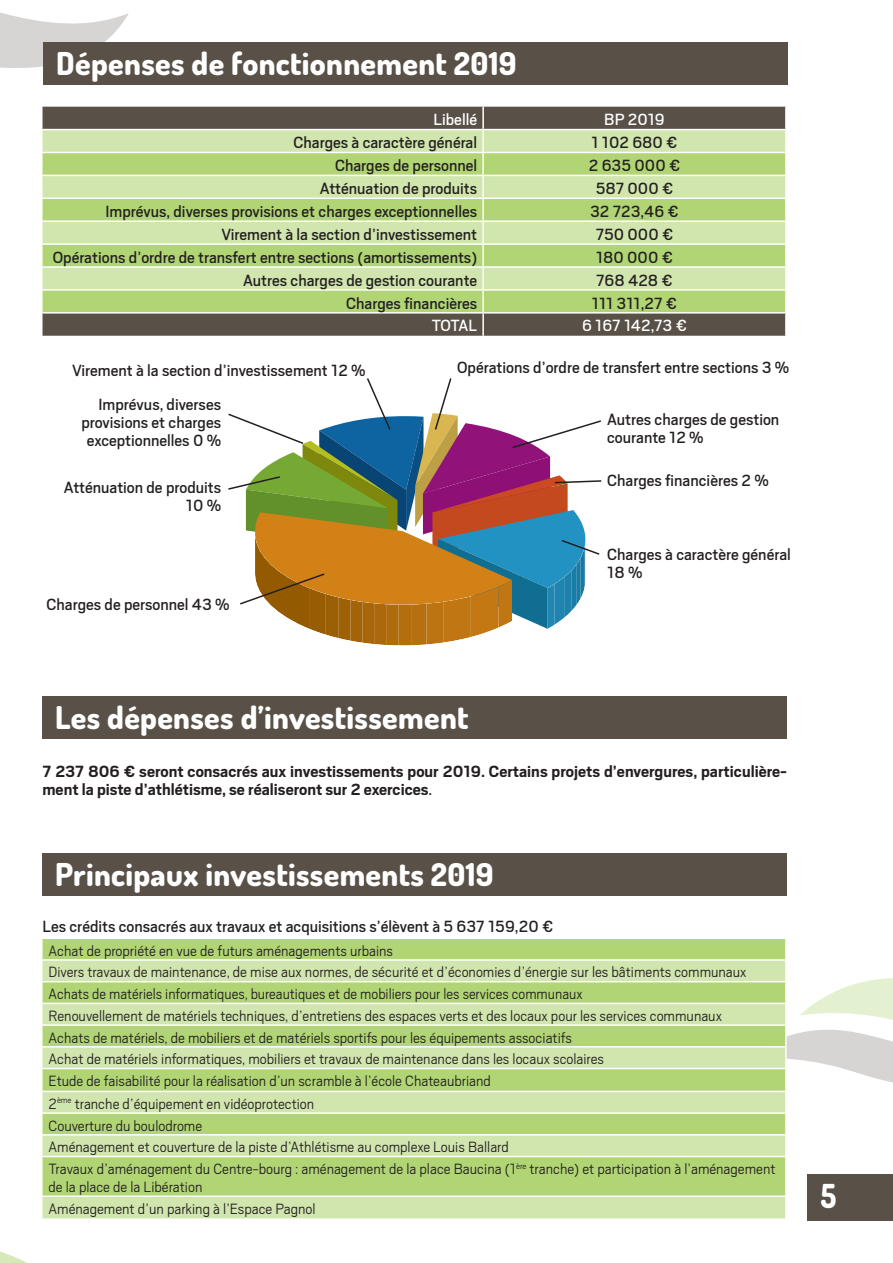
<style>
.page{position:relative;width:893px;height:1263px;background:#fff}
.page>*{position:absolute;margin:0;border:0;box-sizing:border-box;transform-origin:0 0}
.t1{font:800 33px "Dosis";color:#fff;scale:.9 1}
.t2{font:800 31.5px "Dosis";letter-spacing:.01em;color:#fff}
.t3{font:18px/18px "Scout";color:#231f20;text-align:right}
.t4{font:700 18px/18px "Scout";color:#231f20}
.t5{font:18px "Scout";color:#fff}
.t6{font:300 16.5px/21.8px "Scout";color:#231f20}
.s1{font-weight:400}
</style>
<div class="page">
<svg style="left:0;top:12px;width:129px;height:58px"></svg>
<svg style="left:0;top:1251px;width:27px;height:12px"></svg>
<div style="left:808px;top:1174px;width:85px;height:46px;background:#595148"></div>
<div style="left:43px;top:853px;width:744px;height:43px;background:#595148"></div>
<div style="left:43px;top:696px;width:744px;height:43px;background:#595148"></div>
<div style="left:44px;top:43px;width:744px;height:42px;background:#595148"></div>
<svg style="left:787px;top:978px;width:106px;height:105px"></svg>
<div style="left:43px;top:939px;width:742px;height:20px;background:#b1d574"></div>
<svg style="left:43px;top:961px;width:742px;height:257px;background:#c2dd92"></svg>
<hr style="left:43px;top:981px;width:744px;height:1px;background:#fff">
<hr style="left:43px;top:1003px;width:744px;height:1px;background:#fff">
<hr style="left:43px;top:1024px;width:744px;height:2px;background:#fff">
<hr style="left:43px;top:1046px;width:744px;height:1px;background:#fff">
<hr style="left:43px;top:1068px;width:744px;height:1px;background:#fff">
<hr style="left:43px;top:1091px;width:744px;height:1px;background:#fff">
<hr style="left:43px;top:1112px;width:742px;height:2px;background:#fff">
<hr style="left:43px;top:1134px;width:742px;height:1px;background:#fff">
<hr style="left:43px;top:1156px;width:742px;height:1px;background:#fff">
<hr style="left:43px;top:1195px;width:742px;height:2px;background:#fff">
<div style="left:43px;top:107px;width:742px;height:229px;background:#595148"></div>
<svg style="left:43px;top:130px;width:742px;height:22px;background:#d2e5b0"></svg>
<svg style="left:43px;top:153px;width:742px;height:159px;background:#bfdc8d"></svg>
<hr style="left:482px;top:130px;width:2px;height:22px;background:#fff">
<hr style="left:43px;top:152px;width:440px;height:1px;background:#fff">
<hr style="left:483px;top:152px;width:304px;height:1px;background:#fff">
<hr style="left:482px;top:153px;width:2px;height:22px;background:#fff">
<hr style="left:43px;top:175px;width:440px;height:1px;background:#fff">
<hr style="left:483px;top:175px;width:304px;height:1px;background:#fff">
<hr style="left:482px;top:176px;width:2px;height:22px;background:#fff">
<hr style="left:43px;top:198px;width:440px;height:1px;background:#fff">
<hr style="left:483px;top:198px;width:304px;height:1px;background:#fff">
<hr style="left:482px;top:199px;width:2px;height:21px;background:#fff">
<hr style="left:43px;top:220px;width:440px;height:2px;background:#fff">
<hr style="left:483px;top:220px;width:304px;height:2px;background:#fff">
<hr style="left:482px;top:222px;width:2px;height:21px;background:#fff">
<hr style="left:43px;top:243px;width:440px;height:2px;background:#fff">
<hr style="left:483px;top:243px;width:304px;height:2px;background:#fff">
<hr style="left:482px;top:245px;width:2px;height:21px;background:#fff">
<hr style="left:43px;top:266px;width:440px;height:2px;background:#fff">
<hr style="left:483px;top:266px;width:304px;height:2px;background:#fff">
<hr style="left:482px;top:268px;width:2px;height:21px;background:#fff">
<hr style="left:43px;top:289px;width:440px;height:2px;background:#fff">
<hr style="left:483px;top:289px;width:304px;height:2px;background:#fff">
<hr style="left:482px;top:291px;width:2px;height:21px;background:#fff">
<hr style="left:43px;top:312px;width:440px;height:2px;background:#fff">
<hr style="left:483px;top:312px;width:304px;height:2px;background:#fff">
<hr style="left:482px;top:314px;width:2px;height:22px;background:#fff">
<hr style="left:482px;top:107px;width:2px;height:22px;background:#fff">
<hr style="left:43px;top:129px;width:440px;height:1px;background:#fff">
<hr style="left:483px;top:129px;width:304px;height:1px;background:#fff">
<svg style="left:228px;top:378px;width:374px;height:267px"></svg>
<h2 class="t2" style="left:56px;top:43px;width:462px">Dépenses de fonctionnement 2019</h2>
<p class="t5" style="left:433px;top:108px;width:45px">Libellé</p>
<p class="t5" style="left:604px;top:108px;width:62px">BP 2019</p>
<p class="t3" style="left:294px;top:133px;width:185px">Charges à caractère général</p>
<p class="t3" style="left:591px;top:133px;width:88px">1 102 680 €</p>
<p class="t3" style="left:335px;top:156px;width:144px">Charges de personnel</p>
<p class="t3" style="left:589px;top:156px;width:93px">2 635 000 €</p>
<p class="t3" style="left:320px;top:179px;width:159px">Atténuation de produits</p>
<p class="t3" style="left:596px;top:179px;width:79px">587 000 €</p>
<p class="t3" style="left:105px;top:201px;width:373px">Imprévus, diverses provisions et charges exceptionnelles</p>
<p class="t3" style="left:590px;top:201px;width:90px">32 723,46 €</p>
<p class="t3" style="left:221px;top:224px;width:257px">Virement à la section d’investissement</p>
<p class="t3" style="left:596px;top:224px;width:79px">750 000 €</p>
<p class="t3" style="left:53px;top:247px;width:426px">Opérations d’ordre de transfert entre sections (amortissements)</p>
<p class="t3" style="left:596px;top:247px;width:78px">180 000 €</p>
<p class="t3" style="left:243px;top:270px;width:236px">Autres charges de gestion courante</p>
<p class="t3" style="left:596px;top:270px;width:78px">768 428 €</p>
<p class="t3" style="left:346px;top:293px;width:132px">Charges financières</p>
<p class="t3" style="left:592px;top:293px;width:87px">111 311,27 €</p>
<p class="t5" style="left:432px;top:314px;width:47px">TOTAL</p>
<p class="t5" style="left:582px;top:314px;width:106px">6 167 142,73 €</p>
<p class="t3" style="left:72px;top:360px;width:295px">Virement à la section d’investissement 12 %</p>
<p class="t3" style="left:81px;top:394px;width:141px">Imprévus, diverses provisions et charges exceptionnelles 0 %</p>
<p class="t3" style="left:64px;top:478px;width:159px">Atténuation de produits<br>10 %</p>
<p class="t3" style="left:47px;top:594px;width:185px">Charges de personnel 43 %</p>
<p class="t3" style="left:457px;top:357px;width:334px">Opérations d’ordre de transfert entre sections 3 %</p>
<p class="t3" style="left:607px;top:409px;width:174px;text-align:left">Autres charges de gestion courante 12 %</p>
<p class="t3" style="left:607px;top:471px;width:163px">Charges financières 2 %</p>
<p class="t3" style="left:607px;top:544px;width:185px;text-align:left">Charges à caractère général<br>18 %</p>
<h2 class="t2" style="left:55px;top:697px;width:415px">Les dépenses d’investissement</h2>
<p class="t4" style="left:43px;top:761px;width:746px">7 237 806 € seront consacrés aux investissements pour 2019. Certains projets d’envergures, particulière&shy;ment la piste d’athlétisme, se réaliseront sur 2 exercices<span class="s1">.</span></p>
<h2 class="t2" style="left:55px;top:854px;width:440px">Principaux investissements 2019</h2>
<p class="t3" style="left:43px;top:916px;width:512px">Les crédits consacrés aux travaux et acquisitions s’élèvent à 5 637 159,20 €</p>
<p class="t6" style="left:49px;top:939px;width:728px">Achat de propriété en vue de futurs aménagements urbains<br>Divers travaux de maintenance, de mise aux normes, de sécurité et d’économies d’énergie sur les bâtiments communaux Achats de matériels informatiques, bureautiques et de mobiliers pour les services communaux<br>Renouvellement de matériels techniques, d’entretiens des espaces verts et des locaux pour les services communaux<br>Achats de matériels, de mobiliers et de matériels sportifs pour les équipements associatifs<br>Achat de matériels informatiques, mobiliers et travaux de maintenance dans les locaux scolaires<br>Etude de faisabilité pour la réalisation d’un scramble à l’école Chateaubriand<br>2<sup>ème</sup> tranche d’équipement en vidéoprotection<br>Couverture du boulodrome<br>Aménagement et couverture de la piste d’Athlétisme au complexe Louis Ballard<br>Travaux d’aménagement du Centre-bourg : aménagement de la place Baucina (1<sup>ère</sup> tranche) et participation à l’aménagement</p>
<p class="t6" style="left:49px;top:1175px;width:269px">de la place de la Libération<br>Aménagement d’un parking à l’Espace Pagnol</p>
<h1 class="t1" style="left:821px;top:1174px;width:19px">5</h1>
</div>
